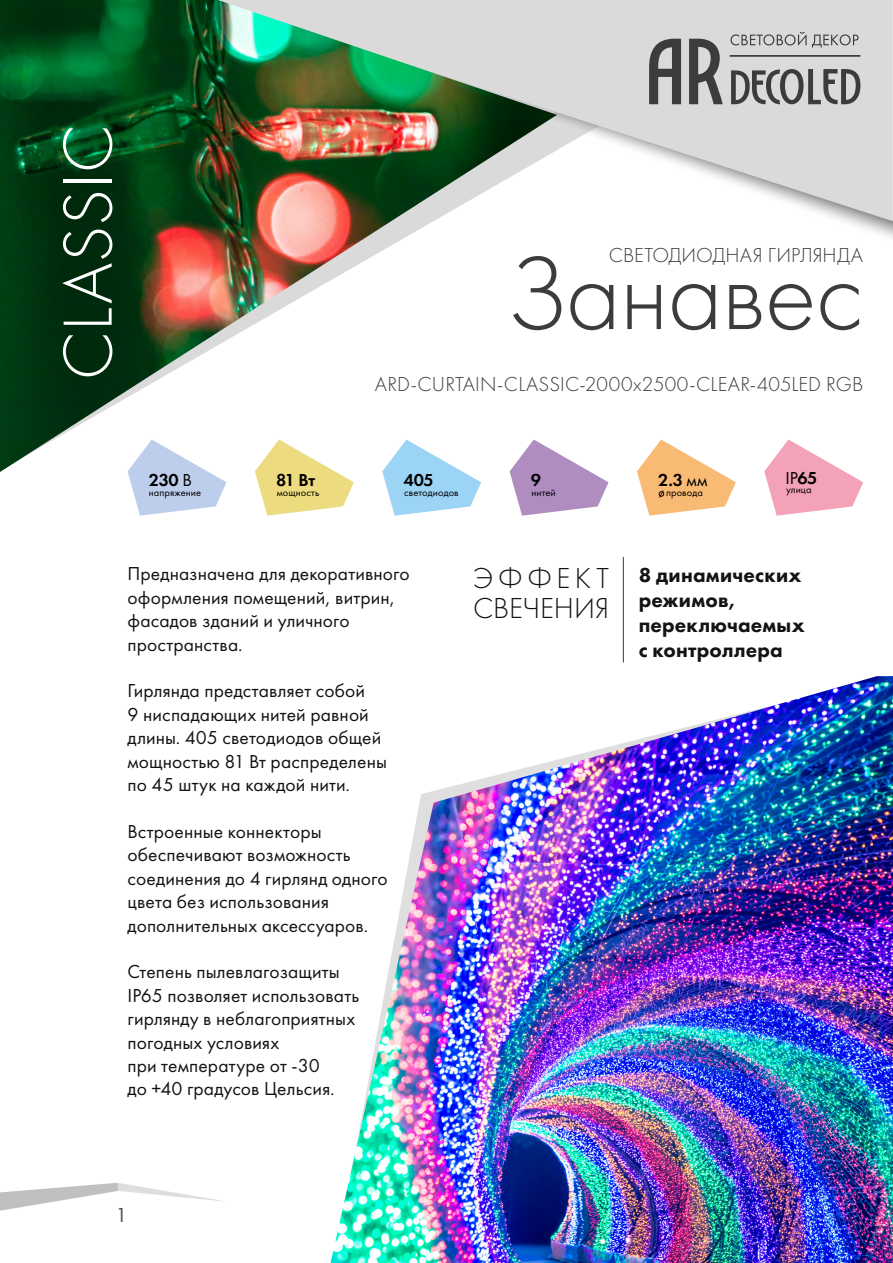
<style>
.page{position:relative;width:893px;height:1263px;background:#fff}
.page>*{position:absolute;margin:0;border:0;box-sizing:border-box;transform-origin:0 0}
.t1{font:300 108px "Futura PT";letter-spacing:-.015em;color:#3c3c3b}
.t2{font:300 72px "Futura PT";color:#fff}
.t3{font:300 30px/29.5px "Futura PT";color:#131313}
.t4{font:300 21px "Futura PT";letter-spacing:.005em;color:#3c3c3b}
.t5{font:800 21px/25.2px "Futura PT";letter-spacing:.01em;color:#131313}
.t6{font:21px "Futura PT";color:#4b4b4b}
.t7{font:19.5px/23.4px "Futura PT";letter-spacing:.005em;color:#131313}
.t8{font:600 18px "Futura PT";letter-spacing:-.02em;color:#000}
.t9{font:18px "Futura PT";color:#000}
.t10{font:10.5px "Futura PT";letter-spacing:.01em;color:#000}
.s1{font-weight:400}
.s2{font-weight:600}
</style>
<div class="page">
<svg style="left:557px;top:0;width:336px;height:221px;fill:#dadada"></svg>
<svg style="left:0;top:1183px;width:225px;height:28px"></svg>
<svg style="left:649px;top:32px;width:211px;height:72px;background:#a3a3a2"></svg>
<img style="left:0;top:0;width:557px;height:472px">
<img style="left:330px;top:676px;width:563px;height:587px">
<svg style="left:128px;top:439px;width:98px;height:77px"></svg>
<svg style="left:255px;top:439px;width:99px;height:77px"></svg>
<svg style="left:382px;top:439px;width:99px;height:77px"></svg>
<svg style="left:764px;top:439px;width:99px;height:77px"></svg>
<svg style="left:510px;top:439px;width:98px;height:77px"></svg>
<svg style="left:637px;top:439px;width:99px;height:77px"></svg>
<hr style="left:623px;top:557px;width:1px;height:105px;background:#3c3c3b">
<h2 class="t2" style="left:47px;top:380px;width:257px;rotate:-90deg">CLASSIC</h2>
<p class="t4" style="left:609px;top:243px;width:256px">СВЕТОДИОДНАЯ ГИРЛЯНДА</p>
<h1 class="t1" style="left:507px;top:232px;width:357px">Занавес</h1>
<p class="t4" style="left:375px;top:372px;width:490px">ARD-CURTAIN-CLASSIC-2000x2500-CLEAR-405LED RGB</p>
<p class="t8" style="left:149px;top:468px;width:44px">230 <span class="s1">В</span></p>
<p class="t10" style="left:149px;top:486px;width:54px">напряжение</p>
<p class="t8" style="left:276px;top:468px;width:40px">81 Вт</p>
<p class="t10" style="left:277px;top:486px;width:44px">мощность</p>
<p class="t8" style="left:403px;top:468px;width:32px">405</p>
<p class="t10" style="left:404px;top:486px;width:56px">светодиодов</p>
<p class="t8" style="left:531px;top:468px;width:12px">9</p>
<p class="t10" style="left:531px;top:486px;width:26px">нитей</p>
<p class="t8" style="left:658px;top:468px;width:51px">2.3 <span class="s1">мм</span></p>
<p class="t10" style="left:666px;top:486px;width:38px">провода</p>
<p class="t9" style="left:785px;top:467px;width:33px">IP<span class="s2">65</span></p>
<p class="t10" style="left:786px;top:483px;width:27px">улица</p>
<p class="t7" style="left:128px;top:562px;width:284px">Предназначена для декоративного оформления помещений, витрин, фасадов зданий и уличного пространства.</p>
<p class="t7" style="left:128px;top:679px;width:261px">Гирлянда представляет собой<br>9 ниспадающих нитей равной длины. 405 светодиодов общей мощностью 81 Вт распределены по 45 штук на каждой нити.</p>
<p class="t7" style="left:128px;top:819px;width:262px">Встроенные коннекторы обеспечивают возможность соединения до 4 гирлянд одного цвета без использования дополнительных аксессуаров.</p>
<p class="t7" style="left:128px;top:960px;width:233px">Степень пылевлагозащиты<br>IP65 позволяет использовать гирлянду в неблагоприятных погодных условиях<br>при температуре от -30<br>до +40 градусов Цельсия.</p>
<h3 class="t3" style="left:473px;top:564px;width:138px">ЭФФЕКТ<br>СВЕЧЕНИЯ</h3>
<p class="t5" style="left:639px;top:562px;width:168px">8 динамических режимов, переключаемых с контроллера</p>
<p class="t6" style="left:116px;top:1202px;width:13px">1</p>
</div>
